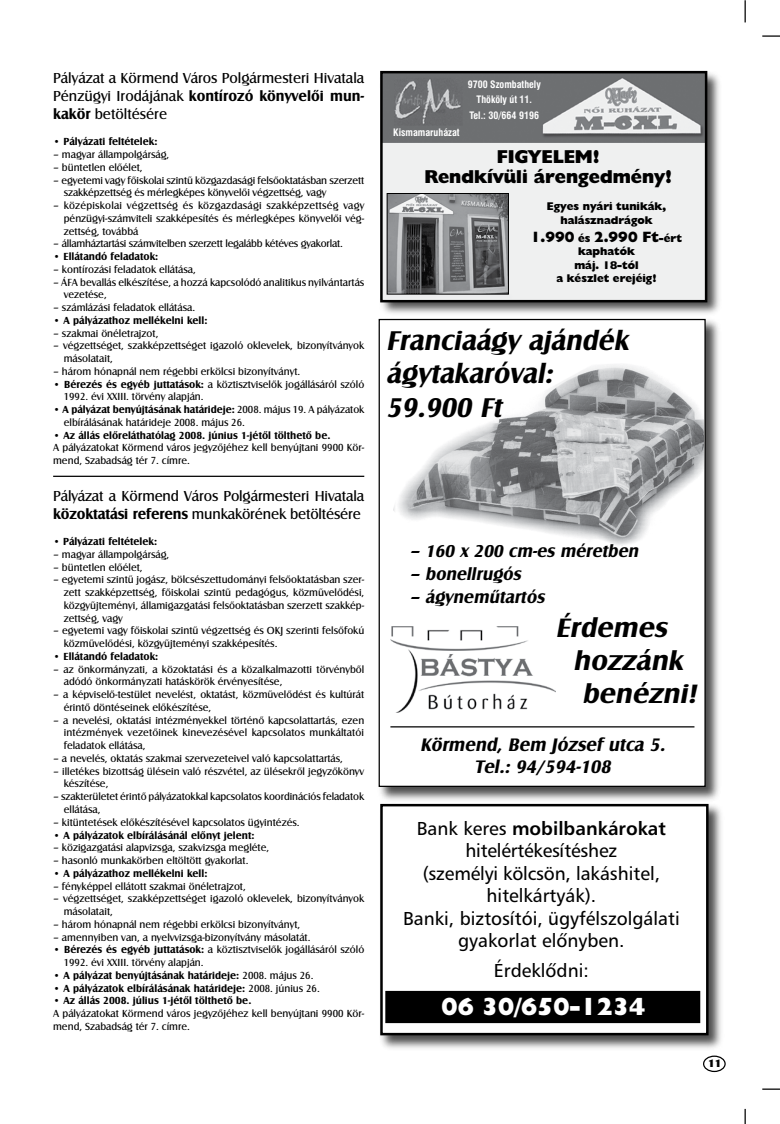
<style>
.page{position:relative;width:780px;height:1124px;background:#fff}
.page>*{position:absolute;margin:0;border:0;box-sizing:border-box;transform-origin:0 0}
.t1{font:italic 28px/33.6px "Hu Castle T Bold";color:#000}
.t2{font:italic 27.5px "Hu Castle T Bold";color:#000;scale:1.05 1}
.t3{font:700 25px "Humanist 521 Extra Bold HBT";color:#fff}
.t4{font:18.75px/22.5px "Humanist 777 HBT";color:#000;text-align:center}
.t5{font:italic 18.75px/22.5px "Hu Castle T Bold";color:#000;text-align:center}
.t6{font:700 18.75px/20px "Humanist 521 Extra Bold HBT";color:#000;text-align:center}
.t7{font:italic 17.75px "Hu Castle T Bold";color:#000}
.t8{font:15px/18px "Hu Castle T Book";letter-spacing:-.01em;color:#000}
.t9{font:15px "Hu Castle T Bold";color:#000}
.t10{font:700 15px "Humanist 521 Extra Bold HBT";color:#000}
.t11{font:700 11.25px/13.5px "Humanist 521 Extra Bold HBT";color:#000;text-align:center}
.t12{font:11.25px "Hu Castle T Ult";color:#000}
.t13{font:10.62px/12.8px "Hu Castle T Book";color:#000}
.t14{font:10.62px "Hu Castle T Bold";color:#000}
.t15{font:10.62px "Hu Castle T Book";letter-spacing:-.02em;color:#000}
.t16{font:700 10px/15.6px "Swiss Condensed HBT";color:#fff;text-align:center}
.s1{font-family:"Hu Castle T Book"}
.s2{font-family:"Hu Castle T Bold"}
.s3{font-size:11.25px}
.s4{font-weight:700}
</style>
<div class="page">
<hr style="left:730px;top:35px;width:49px;height:2px;background:#000">
<hr style="left:744px;top:0;width:1px;height:45px;background:#000">
<hr style="left:744px;top:1080px;width:1px;height:43px;background:#000">
<hr style="left:723px;top:1088px;width:56px;height:1px;background:#000">
<div style="left:703px;top:1055px;width:22px;height:16px;border:1px solid #000;border-radius:50%"></div>
<div style="left:377px;top:317px;width:344px;height:485px;background:#000;opacity:.7"></div>
<div style="left:379px;top:319px;width:326px;height:467px;background:#fff"></div>
<div style="left:378px;top:319px;width:327px;height:467px;border:1px solid #000"></div>
<hr style="left:390px;top:726px;width:304px;height:1px;background:#000">
<div style="left:719px;top:1078px;width:42px;height:30px;background:#fff"></div>
<div style="left:719px;top:23px;width:42px;height:30px;background:#fff"></div>
<div style="left:379px;top:71px;width:342px;height:246px;background:#000;opacity:.7"></div>
<img style="left:383px;top:74px;width:321px;height:225px">
<div style="left:380px;top:71px;width:327px;height:231px;border:2px solid #000"></div>
<img style="left:389px;top:195px;width:117px;height:97px">
<div style="left:387px;top:193px;width:121px;height:101px;border:1px solid #000"></div>
<div style="left:379px;top:802px;width:345px;height:249px;background:#000;opacity:.7"></div>
<div style="left:381px;top:805px;width:326px;height:228px;background:#fff"></div>
<div style="left:380px;top:803px;width:328px;height:232px;border:2px solid #000"></div>
<div style="left:386px;top:991px;width:313px;height:31px;background:#000"></div>
<div style="left:385px;top:990px;width:315px;height:32px;border:1px solid #000"></div>
<hr style="left:53px;top:475px;width:311px;height:2px;background:#000">
<img style="left:393px;top:364px;width:310px;height:182px">
<img style="left:390px;top:626px;width:165px;height:86px">
<h3 class="t8" style="left:53px;top:69px;width:312px">Pályázat a Körmend Város Polgármesteri Hivatala</h3>
<h3 class="t9" style="left:53px;top:87px;width:312px"><span class="s1">Pénzügyi Irodájának</span> kontírozó könyvelõi mun-</h3>
<h3 class="t8" style="left:53px;top:105px;width:115px"><span class="s2">kakör</span> betöltésére</h3>
<p class="t14" style="left:53px;top:136px;width:106px">• Pályázati feltételek:</p>
<p class="t13" style="left:53px;top:148px;width:118px">– magyar állampolgárság,</p>
<p class="t13" style="left:53px;top:161px;width:91px">– büntetlen elõélet,</p>
<p class="t13" style="left:64px;top:173px;width:302px;text-indent:-11px">– egyetemi vagy fõiskolai szintû közgazdasági felsõoktatásban szerzett szakképzettség és mérlegképes könyvelõi végzettség, vagy</p>
<p class="t13" style="left:64px;top:199px;width:302px;text-align:justify;text-indent:-11px">– középiskolai végzettség és közgazdasági szakképzettség vagy pénzügyi-számviteli szakképesítés és mérlegképes könyvelõi vég&shy;zettség, továbbá</p>
<p class="t15" style="left:53px;top:238px;width:291px">– államháztartási számvitelben szerzett legalább kétéves gyakorlat.</p>
<p class="t14" style="left:53px;top:250px;width:107px">• Ellátandó feladatok:</p>
<p class="t13" style="left:53px;top:263px;width:144px">– kontírozási feladatok ellátása,</p>
<p class="t13" style="left:64px;top:275px;width:302px;text-indent:-11px">– ÁFA bevallás elkészítése, a hozzá kapcsolódó analitikus nyilvántartás vezetése,</p>
<p class="t13" style="left:53px;top:301px;width:143px">– számlázási feladatok ellátása.</p>
<p class="t14" style="left:53px;top:314px;width:156px">• A pályázathoz mellékelni kell:</p>
<p class="t13" style="left:53px;top:326px;width:107px">– szakmai önéletrajzot,</p>
<p class="t13" style="left:64px;top:339px;width:302px;text-indent:-11px">– végzettséget, szakképzettséget igazoló oklevelek, bizonyítványok másolatait,</p>
<p class="t13" style="left:53px;top:365px;width:249px">– három hónapnál nem régebbi erkölcsi bizonyítványt.</p>
<p class="t13" style="left:64px;top:377px;width:302px;text-indent:-11px"><span class="s2">• Bérezés és egyéb juttatások:</span> a köztisztviselõk jogállásáról szóló<br>1992. évi XXIII. törvény alapján.</p>
<p class="t14" style="left:53px;top:403px;width:313px">• A pályázat benyújtásának határideje: <span class="s1">2008. május 19. A pályázatok</span></p>
<p class="t13" style="left:64px;top:416px;width:183px">elbírálásának határideje 2008. május 26.</p>
<p class="t14" style="left:53px;top:429px;width:279px">• Az állás elõreláthatólag 2008. június 1-jétõl tölthetõ be.</p>
<p class="t13" style="left:53px;top:441px;width:312px">A pályázatokat Körmend város jegyzõjéhez kell benyújtani 9900 Kör&shy;mend, Szabadság tér 7. címre.</p>
<h3 class="t8" style="left:53px;top:486px;width:312px">Pályázat a Körmend Város Polgármesteri Hivatala <span class="s2">közoktatási referens</span> munkakörének betöltésére</h3>
<p class="t14" style="left:53px;top:535px;width:105px"><span class="s1">•</span> Pályázati feltételek:</p>
<p class="t13" style="left:53px;top:547px;width:118px">– magyar állampolgárság,</p>
<p class="t13" style="left:53px;top:560px;width:91px">– büntetlen elõélet,</p>
<p class="t13" style="left:64px;top:573px;width:302px;text-align:justify;text-indent:-11px">– egyetemi szintû jogász, bölcsészettudományi felsõoktatásban szer&shy;zett szakképzettség, fõiskolai szintû pedagógus, közmûvelõdési, közgyûjteményi, államigazgatási felsõoktatásban szerzett szakkép&shy;zettség, vagy</p>
<p class="t13" style="left:64px;top:624px;width:302px;text-indent:-11px">– egyetemi vagy fõiskolai szintû végzettség és OKJ szerinti felsõfokú közmûvelõdési, közgyûjteményi szakképesítés.</p>
<p class="t14" style="left:53px;top:650px;width:107px">• Ellátandó feladatok:</p>
<p class="t13" style="left:64px;top:662px;width:302px;text-indent:-11px">– az önkormányzati, a közoktatási és a közalkalmazotti törvénybõl adódó önkormányzati hatáskörök érvényesítése,</p>
<p class="t13" style="left:64px;top:688px;width:302px;text-indent:-11px">– a képviselõ-testület nevelést, oktatást, közmûvelõdést és kultúrát érintõ döntéseinek elõkészítése,</p>
<p class="t13" style="left:64px;top:713px;width:302px;text-align:justify;text-indent:-11px">– a nevelési, oktatási intézményekkel történõ kapcsolattartás, ezen intézmények vezetõinek kinevezésével kapcsolatos munkáltatói feladatok ellátása,</p>
<p class="t13" style="left:53px;top:751px;width:291px">– a nevelés, oktatás szakmai szervezeteivel való kapcsolattartás,</p>
<p class="t13" style="left:64px;top:764px;width:302px;text-indent:-11px">– illetékes bizottság ülésein való részvétel, az ülésekrõl jegyzõkönyv készítése,</p>
<p class="t13" style="left:64px;top:790px;width:302px;text-indent:-11px">– szakterületet érintõ pályázatokkal kapcsolatos koordinációs feladatok ellátása,</p>
<p class="t13" style="left:53px;top:815px;width:248px">– kitüntetések elõkészítésével kapcsolatos ügyintézés.</p>
<p class="t14" style="left:53px;top:828px;width:203px">• A pályázatok elbírálásánál elõnyt jelent:</p>
<p class="t13" style="left:53px;top:841px;width:217px">– közigazgatási alapvizsga, szakvizsga megléte,</p>
<p class="t13" style="left:53px;top:853px;width:197px">– hasonló munkakörben eltöltött gyakorlat.</p>
<p class="t14" style="left:53px;top:867px;width:156px">• A pályázathoz mellékelni kell:</p>
<p class="t13" style="left:53px;top:879px;width:194px">– fényképpel ellátott szakmai önéletrajzot,</p>
<p class="t13" style="left:64px;top:892px;width:302px;text-indent:-11px">– végzettséget, szakképzettséget igazoló oklevelek, bizonyítványok másolatait,</p>
<p class="t13" style="left:53px;top:917px;width:249px">– három hónapnál nem régebbi erkölcsi bizonyítványt,</p>
<p class="t13" style="left:53px;top:930px;width:259px">– amennyiben van, a nyelvvizsga-bizonyítvány másolatát.</p>
<p class="t13" style="left:64px;top:943px;width:302px;text-indent:-11px"><span class="s2">• Bérezés és egyéb juttatások:</span> a köztisztviselõk jogállásáról szóló<br>1992. évi XXIII. törvény alapján.</p>
<p class="t14" style="left:53px;top:969px;width:262px">• A pályázat benyújtásának határideje: <span class="s1">2008. május 26.</span></p>
<p class="t14" style="left:53px;top:981px;width:268px">• A pályázatok elbírálásának határideje: <span class="s1">2008. június 26.</span></p>
<p class="t14" style="left:53px;top:994px;width:200px">• Az állás 2008. július 1-jétõl tölthetõ be.</p>
<p class="t13" style="left:53px;top:1006px;width:312px">A pályázatokat Körmend város jegyzõjéhez kell benyújtani 9900 Kör&shy;mend, Szabadság tér 7. címre.</p>
<p class="t16" style="left:468px;top:76px;width:74px">9700 Szombathely<br>Thököly út 11.<br>Tel.: 30/664 9196</p>
<p class="t16" style="left:393px;top:124px;width:68px">Kismamaruházat</p>
<h3 class="t6" style="left:424px;top:147px;width:249px">FIGYELEM!<br>Rendkívüli árengedmény!</h3>
<p class="t11" style="left:547px;top:199px;width:120px">Egyes nyári tunikák, halásznadrágok</p>
<h3 class="t10" style="left:531px;top:227px;width:153px">1.990 <span class="s3">és</span> 2.990 Ft<span class="s3">-ért</span></h3>
<p class="t11" style="left:556px;top:244px;width:102px">kaphatók<br>máj. 18-tól<br>a készlet erejéig!</p>
<h1 class="t1" style="left:386px;top:323px;width:243px">Franciaágy ajándék ágytakaróval:<br>59.900 Ft</h1>
<h3 class="t7" style="left:409px;top:541px;width:234px">– 160 x 200 cm-es méretben</h3>
<h3 class="t7" style="left:409px;top:564px;width:116px">– bonellrugós</h3>
<h3 class="t7" style="left:409px;top:587px;width:140px">– ágynemûtartós</h3>
<h2 class="t2" style="left:555px;top:611px;width:113px">Érdemes</h2>
<h2 class="t2" style="left:573px;top:644px;width:106px">hozzánk</h2>
<h2 class="t2" style="left:582px;top:677px;width:116px">benézni!</h2>
<h3 class="t5" style="left:420px;top:732px;width:250px">Körmend, Bem József utca 5.<br>Tel.: 94/594-108</h3>
<h3 class="t4" style="left:403px;top:816px;width:278px">Bank keres <span class="s4">mobilbankárokat </span>hitelértékesítéshez<br>(személyi kölcsön, lakáshitel, hitelkártyák).<br>Banki, biztosítói, ügyfélszolgálati gyakorlat elõnyben.</h3>
<h3 class="t4" style="left:494px;top:958px;width:96px">Érdeklõdni:</h3>
<h3 class="t3" style="left:441px;top:990px;width:205px">06 30/650-1234</h3>
<p class="t12" style="left:708px;top:1055px;width:15px">11</p>
</div>
